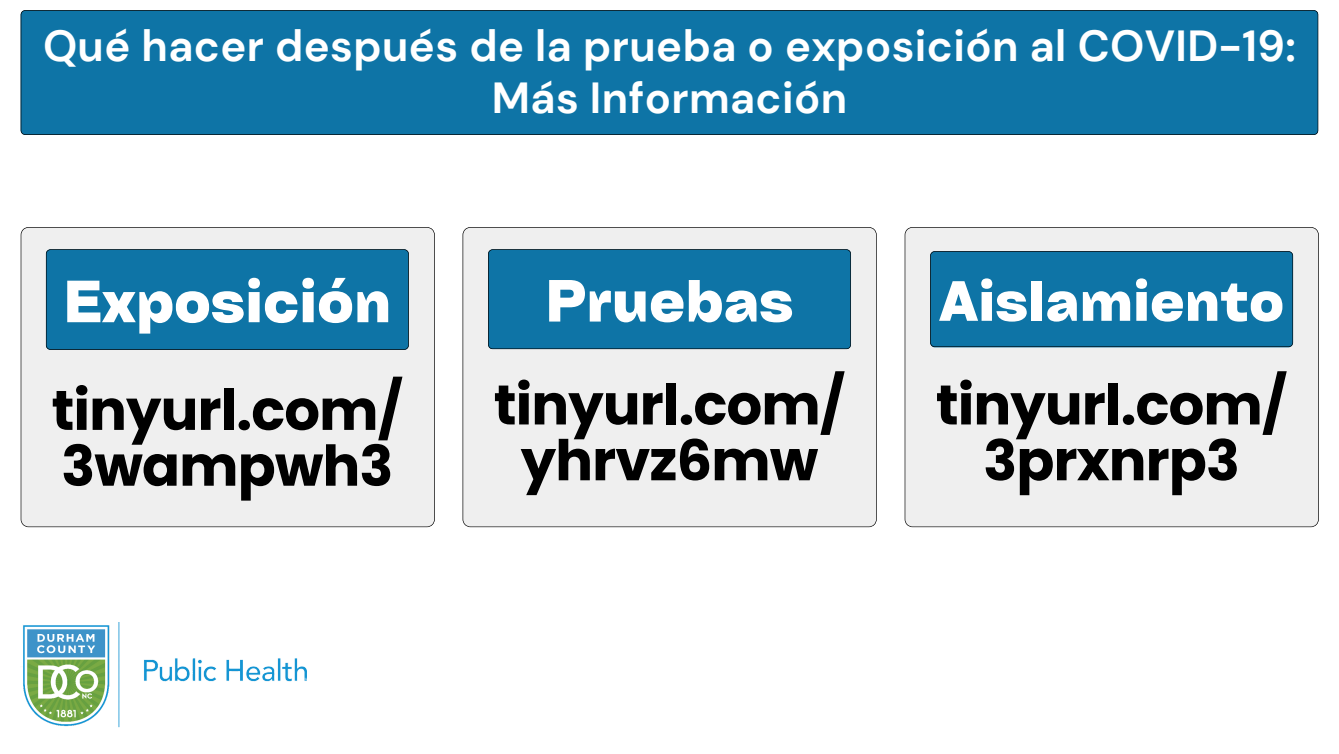
<style>
.page{position:relative;width:1339px;height:754px;background:#fff}
.page>*{position:absolute;margin:0;border:0;box-sizing:border-box;transform-origin:0 0}
.t1{font:700 56.88px "Cy Grotesk Key";letter-spacing:.01em;color:#fff}
.t2{font:700 56px "Poppins";letter-spacing:-.015em;color:#000}
.t3{font:700 54.25px "Cy Grotesk Key";letter-spacing:.01em;color:#fff}
.t4{font:700 43.4px/51.8px "DM Sans";letter-spacing:.01em;color:#fff;text-align:center}
</style>
<div class="page">
<div style="left:21px;top:227px;width:414px;height:300px;background:#efefef"></div>
<div style="left:46px;top:249px;width:363px;height:101px;background:#0e74a6"></div>
<div style="left:21px;top:10px;width:1297px;height:125px;background:#0e74a6"></div>
<img style="left:23px;top:625px;width:87px;height:101px">
<img style="left:118px;top:622px;width:188px;height:106px">
<div style="left:462px;top:227px;width:415px;height:300px;background:#efefef"></div>
<div style="left:488px;top:249px;width:363px;height:100px;background:#0e74a6"></div>
<div style="left:904px;top:227px;width:415px;height:300px;background:#efefef"></div>
<div style="left:930px;top:251px;width:363px;height:96px;background:#0e74a6"></div>
<p class="t4" style="left:43px;top:20px;width:1254px">Qué hacer después de la prueba o exposición al COVID-19:<br>Más Información</p>
<p class="t1" style="left:64px;top:265px;width:328px">Exposición</p>
<p class="t2" style="left:52px;top:371px;width:353px">tinyurl.com/</p>
<p class="t2" style="left:61px;top:427px;width:333px">3wampwh3</p>
<p class="t1" style="left:546px;top:264px;width:249px">Pruebas</p>
<p class="t2" style="left:494px;top:365px;width:353px">tinyurl.com/</p>
<p class="t2" style="left:521px;top:421px;width:299px">yhrvz6mw</p>
<p class="t3" style="left:939px;top:266px;width:346px">Aislamiento</p>
<p class="t2" style="left:936px;top:365px;width:353px">tinyurl.com/</p>
<p class="t2" style="left:983px;top:421px;width:258px">3prxnrp3</p>
</div>
